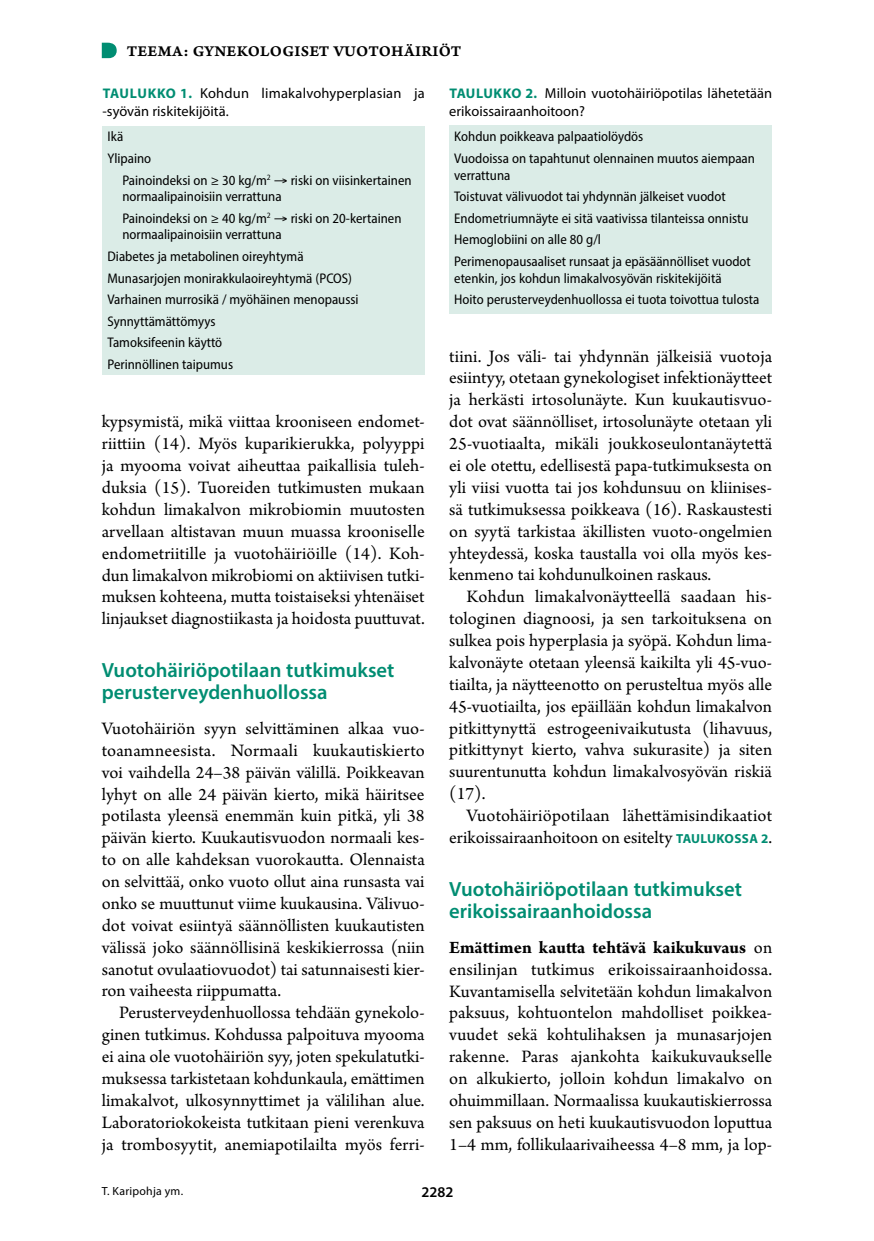
<style>
.page{position:relative;width:874px;height:1241px;background:#fff}
.page>*{position:absolute;margin:0;border:0;box-sizing:border-box;transform-origin:0 0}
.t1{font:600 20.65px/21.9px "Myriad Pro";color:#008d72}
.t2{font:18.38px/21.9px "Arno Pro";color:#000;text-align:justify}
.t3{font:15.75px "Arno Pro Smbd Caption";letter-spacing:.015em;color:#000}
.t4{font:600 14.88px "Myriad Pro";color:#000}
.t5{font:14.35px/17.5px "Myriad Pro";letter-spacing:.005em;color:#000}
.t6{font:semi-condensed 14px/21.5px "Myriad Pro";color:#000}
.t7{font:11.9px "Myriad Pro";letter-spacing:.02em;color:#000}
.s1{font-weight:700;font-size:14px;color:#008d72}
.s2{font-family:"Myriad Pro";font-weight:700;font-size:13.12px;color:#008d72}
.s3{font-weight:700}
</style>
<div class="page">
<svg style="left:102px;top:43px;width:15px;height:15px"></svg>
<div style="left:102px;top:126px;width:322px;height:248px;background:#dbece7"></div>
<div style="left:449px;top:126px;width:322px;height:188px;background:#dbece7"></div>
<p class="t3" style="left:127px;top:41px;width:336px">TEEMA: GYNEKOLOGISET VUOTOHÄIRIÖT</p>
<p class="t5" style="left:102px;top:84px;width:323px"><span class="s1">TAULUKKO 1.</span> Kohdun limakalvohyperplasian ja -syövän riskitekijöitä.</p>
<p class="t6" style="left:107px;top:126px;width:17px">Ikä</p>
<p class="t6" style="left:107px;top:147px;width:45px">Ylipaino</p>
<p class="t6" style="left:122px;top:169px;width:290px">Painoindeksi on ≥ 30 kg/m<sup>2</sup> → riski on viisinkertainen</p>
<p class="t6" style="left:122px;top:185px;width:280px">normaalipainoisiin verrattuna<br>Painoindeksi on ≥ 40 kg/m<sup>2</sup> → riski on 20-kertainen</p>
<p class="t6" style="left:107px;top:224px;width:252px;text-indent:15px">normaalipainoisiin verrattuna<br>Diabetes ja metabolinen oireyhtymä<br>Munasarjojen monirakkulaoireyhtymä (PCOS)<br>Varhainen murrosikä / myöhäinen menopaussi<br>Synnyttämättömyys<br>Tamoksifeenin käyttö<br>Perinnöllinen taipumus</p>
<p class="t2" style="left:102px;top:412px;width:324px">kypsymistä, mikä viittaa krooniseen endomet&shy;riittiin (14). Myös kuparikierukka, polyyppi ja myooma voivat aiheut-taa paikallisia tuleh&shy;duksia (15). Tuoreiden tutkimusten mukaan kohdun limakalvon mikrobiomin muutosten arvellaan altistavan muun muassa krooniselle endometriitille ja vuotohäiriöille (14). Koh&shy;dun limakalvon mikrobiomi on aktiivisen tutki&shy;muksen kohteena, mutta toistaiseksi yhtenäiset linjaukset diagnostiikasta ja hoidosta puuttuvat.</p>
<p class="t1" style="left:102px;top:658px;width:294px">Vuotohäiriöpotilaan tutkimukset perusterveydenhuollossa</p>
<p class="t2" style="left:102px;top:718px;width:324px">Vuotohäiriön syyn selvittäminen alkaa vuo&shy;toanamneesista. Normaali kuukautiskierto voi vaihdella 24–38 päivän välillä. Poikkeavan lyhyt on alle 24 päivän kierto, mikä häiritsee potilasta yleensä enemmän kuin pitkä, yli 38 päivän kierto. Kuukautisvuodon normaali kes&shy;to on alle kahdeksan vuorokautta. Olennaista on selvittää, onko vuoto ollut aina runsasta vai onko se muuttunut viime kuukausina. Välivuo&shy;dot voivat esiintyä säännöllisten kuukautisten välissä joko säännöllisinä keskikierrossa (niin sanotut ovulaatiovuodot) tai satunnaisesti kier&shy;ron vaiheesta riippumatta.</p>
<p class="t2" style="left:102px;top:1002px;width:324px;text-indent:17px">Perusterveydenhuollossa tehdään gynekolo&shy;ginen tutkimus. Kohdussa palpoituva myooma ei aina ole vuotohäiriön syy, joten spekulatutki&shy;muksessa tarkistetaan kohdunkaula, emättimen limakalvot, ulkosynnyttimet ja välilihan alue.<br>Laboratoriokokeista tutkitaan pieni verenkuva ja trombosyytit, anemiapotilailta myös ferri-</p>
<p class="t5" style="left:449px;top:84px;width:324px"><span class="s1">TAULUKKO 2.</span> Milloin vuotohäiriöpotilas lähetetään erikoissairaanhoitoon?</p>
<p class="t6" style="left:454px;top:126px;width:302px">Kohdun poikkeava palpaatiolöydös<br>Vuodoissa on tapahtunut olennainen muutos aiempaan</p>
<p class="t6" style="left:454px;top:164px;width:298px">verrattuna<br>Toistuvat välivuodot tai yhdynnän jälkeiset vuodot Endometriumnäyte ei sitä vaativissa tilanteissa onnistu Hemoglobiini on alle 80 g/l<br>Perimenopausaaliset runsaat ja epäsäännölliset vuodot</p>
<p class="t6" style="left:454px;top:267px;width:306px">etenkin, jos kohdun limakalvosyövän riskitekijöitä<br>Hoito perusterveydenhuollossa ei tuota toivottua tulosta</p>
<p class="t2" style="left:449px;top:346px;width:324px">tiini. Jos väli- tai yhdynnän jälkeisiä vuotoja esiintyy, otetaan gynekologiset infektionäytteet ja herkästi irtosolunäyte. Kun kuukautisvuo&shy;dot ovat säännölliset, irtosolunäyte otetaan yli 25-vuotiaalta, mikäli joukkoseulontanäytettä ei ole otettu, edellisestä papa-tutkimuksesta on yli viisi vuotta tai jos kohdunsuu on kliinises&shy;sä tutkimuksessa poikkeava (16). Raskaustesti on syytä tarkistaa äkillisten vuoto-ongelmien yhteydessä, koska taustalla voi olla myös kes&shy;kenmeno tai kohdunulkoinen raskaus.</p>
<p class="t2" style="left:449px;top:586px;width:324px;text-indent:17px">Kohdun limakalvonäytteellä saadaan his&shy;tologinen diagnoosi, ja sen tarkoituksena on sulkea pois hyperplasia ja syöpä. Kohdun lima&shy;kalvonäyte otetaan yleensä kaikilta yli 45-vuo&shy;tiailta, ja näytteenotto on perusteltua myös alle 45-vuotiailta, jos epäillään kohdun limakalvon pitkittynyttä estrogeenivaikutusta (lihavuus, pitkittynyt kierto, vahva sukurasite) ja siten suurentunutta kohdun limakalvosyövän riskiä (17).</p>
<p class="t2" style="left:449px;top:805px;width:324px;text-align:right">Vuotohäiriöpotilaan lähettämisindikaatiot erikoissairaanhoitoon on esitelty <span class="s2">TAULUKOSSA 2</span>.</p>
<p class="t1" style="left:449px;top:877px;width:294px">Vuotohäiriöpotilaan tutkimukset erikoissairaanhoidossa</p>
<p class="t2" style="left:449px;top:937px;width:324px"><span class="s3">Emättimen kautta tehtävä kaikukuvaus</span> on ensilinjan tutkimus erikoissairaanhoidossa.<br>Kuvantamisella selvitetään kohdun limakalvon paksuus, kohtuontelon mahdolliset poikkea&shy;vuudet sekä kohtulihaksen ja munasarjojen rakenne. Paras ajankohta kaikukuvaukselle on alkukierto, jolloin kohdun limakalvo on ohuimmillaan. Normaalissa kuukautiskierrossa sen paksuus on heti kuukautisvuodon loputtua 1–4 mm, follikulaarivaiheessa 4–8 mm, ja lop-</p>
<p class="t7" style="left:102px;top:1183px;width:83px">T. Karipohja ym.</p>
<p class="t4" style="left:421px;top:1182px;width:33px">2282</p>
</div>
